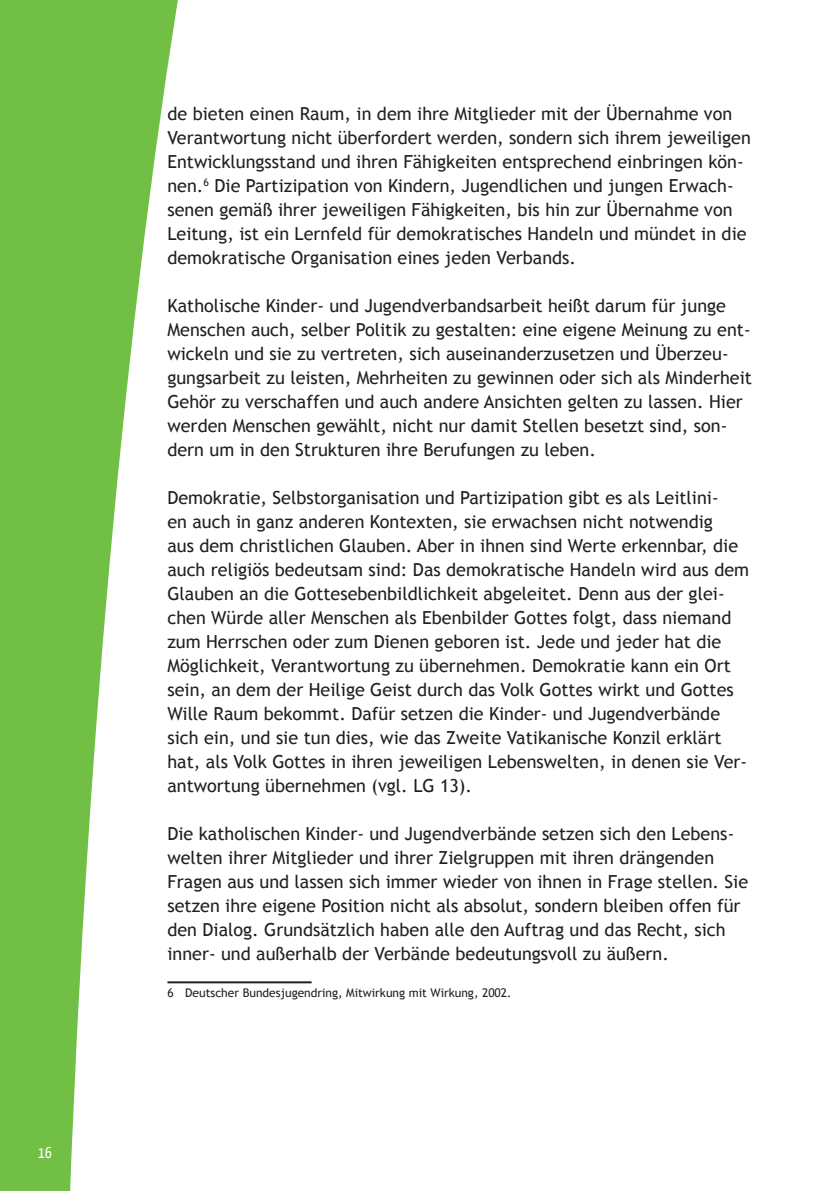
<style>
.page{position:relative;width:840px;height:1191px;background:#fff}
.page>*{position:absolute;margin:0;border:0;box-sizing:border-box;transform-origin:0 0}
.t1{font:18px/24px "Trebuchet MS";color:#231f20}
.t2{font:16px "BDKJ";color:#fff}
.t3{font:12px "Trebuchet MS";color:#231f20}
</style>
<div class="page">
<svg style="left:0;top:0;width:265px;height:1191px"></svg>
<hr style="left:167px;top:981px;width:144px;height:2px;background:#231f20">
<p class="t2" style="left:38px;top:1141px;width:15px">16</p>
<p class="t1" style="left:167px;top:102px;width:584px">de bieten einen Raum, in dem ihre Mitglieder mit der Übernahme von Verantwortung nicht überfordert werden, sondern sich ihrem jeweiligen Entwicklungsstand und ihren Fähigkeiten entsprechend einbringen kön&shy;nen.<sup>6</sup> Die Partizipation von Kindern, Jugendlichen und jungen Erwach&shy;senen gemäß ihrer jeweiligen Fähigkeiten, bis hin zur Übernahme von Leitung, ist ein Lernfeld für demokratisches Handeln und mündet in die demokratische Organisation eines jeden Verbands.</p>
<p class="t1" style="left:167px;top:294px;width:585px">Katholische Kinder- und Jugendverbandsarbeit heißt darum für junge Menschen auch, selber Politik zu gestalten: eine eigene Meinung zu ent&shy;wickeln und sie zu vertreten, sich auseinanderzusetzen und Überzeu&shy;gungsarbeit zu leisten, Mehrheiten zu gewinnen oder sich als Minderheit Gehör zu verschaffen und auch andere Ansichten gelten zu lassen. Hier werden Menschen gewählt, nicht nur damit Stellen besetzt sind, son&shy;dern um in den Strukturen ihre Berufungen zu leben.</p>
<p class="t1" style="left:167px;top:486px;width:583px">Demokratie, Selbstorganisation und Partizipation gibt es als Leitlini-<br>en auch in ganz anderen Kontexten, sie erwachsen nicht notwendig<br>aus dem christlichen Glauben. Aber in ihnen sind Werte erkennbar, die auch religiös bedeutsam sind: Das demokratische Handeln wird aus dem Glauben an die Gottesebenbildlichkeit abgeleitet. Denn aus der glei&shy;chen Würde aller Menschen als Ebenbilder Gottes folgt, dass niemand zum Herrschen oder zum Dienen geboren ist. Jede und jeder hat die Möglichkeit, Verantwortung zu übernehmen. Demokratie kann ein Ort sein, an dem der Heilige Geist durch das Volk Gottes wirkt und Gottes Wille Raum bekommt. Dafür setzen die Kinder- und Jugendverbände sich ein, und sie tun dies, wie das Zweite Vatikanische Konzil erklärt hat, als Volk Gottes in ihren jeweiligen Lebenswelten, in denen sie Ver&shy;antwortung übernehmen (vgl. LG 13).</p>
<p class="t1" style="left:167px;top:822px;width:582px">Die katholischen Kinder- und Jugendverbände setzen sich den Lebens&shy;welten ihrer Mitglieder und ihrer Zielgruppen mit ihren drängenden Fragen aus und lassen sich immer wieder von ihnen in Frage stellen. Sie setzen ihre eigene Position nicht als absolut, sondern bleiben offen für den Dialog. Grundsätzlich haben alle den Auftrag und das Recht, sich inner- und außerhalb der Verbände bedeutungsvoll zu äußern.</p>
<p class="t3" style="left:167px;top:985px;width:345px">6 Deutscher Bundesjugendring, Mitwirkung mit Wirkung, 2002.</p>
</div>
